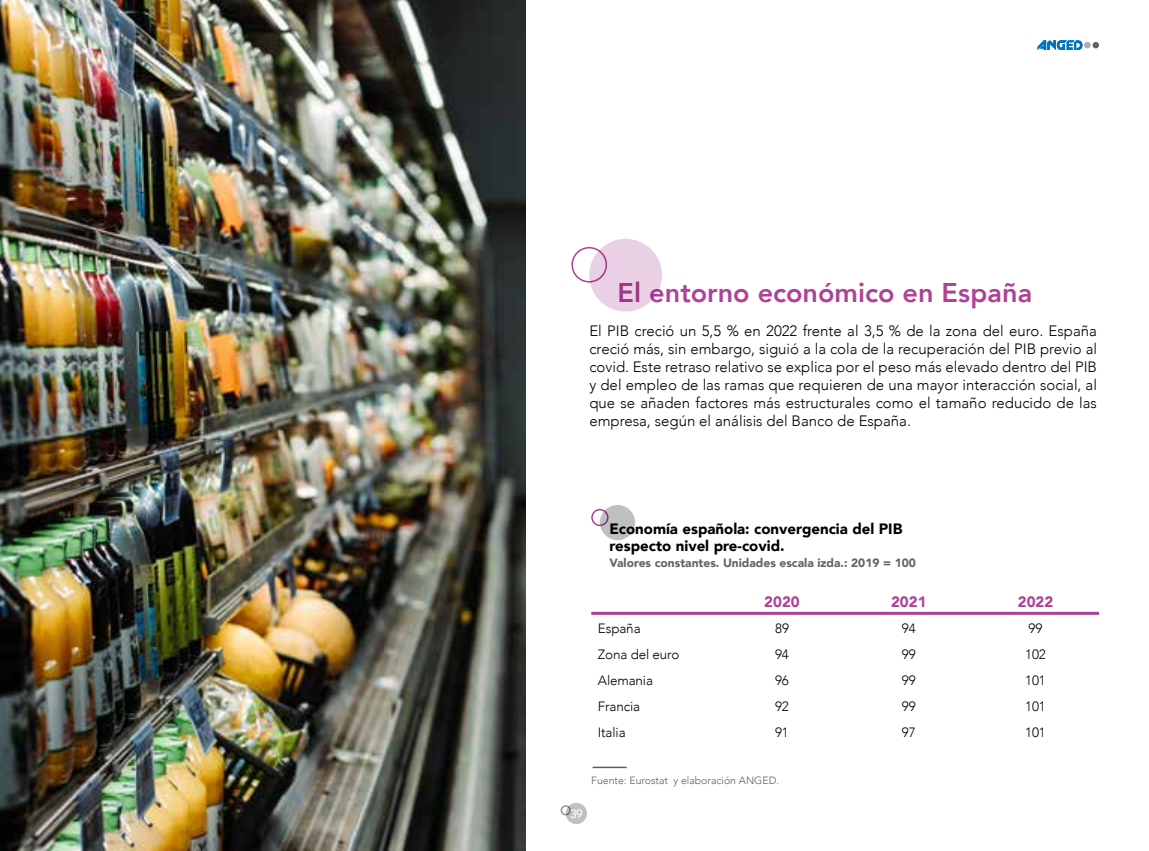
<style>
.page{position:relative;width:1149px;height:851px;background:#fff}
.page>*{position:absolute;margin:0;border:0;box-sizing:border-box;transform-origin:0 0}
.t1{font:800 27px "Avenir";color:#af4196}
.t2{font:300 15px/18px "Avenir";color:#000;text-align:justify}
.t3{font:900 15px/16.5px "Avenir";color:#000}
.t4{font:900 15px "Avenir";color:#ae4196}
.t5{font:300 13.5px "Avenir";letter-spacing:-.01em;color:#000}
.t6{font:900 12px "Avenir";color:#636466}
.t7{font:500 12px "Avenir";color:#fff}
.t8{font:300 10.5px "Avenir";color:#5d6061}
</style>
<div class="page">
<div style="left:560px;top:805px;width:10px;height:10px;border:2px solid #939598;border-radius:50%"></div>
<svg style="left:565px;top:802px;width:22px;height:22px"></svg>
<img style="left:0;top:0;width:525px;height:850px">
<svg style="left:1037px;top:40px;width:45px;height:10px"></svg>
<svg style="left:1092px;top:42px;width:6px;height:6px"></svg>
<div style="left:1083px;top:42px;width:7px;height:6px;background:#acaeb1;border-radius:50%"></div>
<hr style="left:592px;top:766px;width:34px;height:2px;background:#5d6061">
<hr style="left:591px;top:611px;width:507px;height:3px;background:#af4196">
<div style="left:571px;top:247px;width:36px;height:35px;border:2px solid #ae4196;border-radius:50%"></div>
<div style="left:589px;top:239px;width:72px;height:72px;background:#ead0e5;border-radius:50%"></div>
<div style="left:591px;top:509px;width:17px;height:17px;border:2px solid #ae4196;border-radius:50%"></div>
<svg style="left:599px;top:505px;width:36px;height:35px"></svg>
<h1 class="t1" style="left:617px;top:272px;width:416px">El entorno económico en España</h1>
<p class="t2" style="left:589px;top:322px;width:509px">El PIB creció un 5,5 % en 2022 frente al 3,5 % de la zona del euro. España creció más, sin embargo, siguió a la cola de la recuperación del PIB previo al covid. Este retraso relativo se explica por el peso más elevado dentro del PIB y del empleo de las ramas que requieren de una mayor interacción social, al que se añaden factores más estructurales como el tamaño reducido de las empresa, según el análisis del Banco de España.</p>
<p class="t3" style="left:609px;top:520px;width:294px">Economía española: convergencia del PIB respecto nivel pre-covid.</p>
<p class="t6" style="left:609px;top:552px;width:308px">Valores constantes. Unidades escala izda.: 2019 = 100</p>
<p class="t4" style="left:764px;top:589px;width:37px">2020</p>
<p class="t4" style="left:890px;top:589px;width:37px">2021</p>
<p class="t4" style="left:1017px;top:589px;width:37px">2022</p>
<p class="t5" style="left:597px;top:620px;width:44px">España</p>
<p class="t5" style="left:775px;top:620px;width:15px">89</p>
<p class="t5" style="left:901px;top:620px;width:15px">94</p>
<p class="t5" style="left:1028px;top:620px;width:15px">99</p>
<p class="t5" style="left:597px;top:646px;width:83px">Zona del euro</p>
<p class="t5" style="left:774px;top:646px;width:15px">94</p>
<p class="t5" style="left:901px;top:646px;width:15px">99</p>
<p class="t5" style="left:1024px;top:646px;width:22px">102</p>
<p class="t5" style="left:597px;top:672px;width:57px">Alemania</p>
<p class="t5" style="left:774px;top:672px;width:15px">96</p>
<p class="t5" style="left:901px;top:672px;width:15px">99</p>
<p class="t5" style="left:1024px;top:672px;width:22px">101</p>
<p class="t5" style="left:597px;top:697px;width:44px">Francia</p>
<p class="t5" style="left:774px;top:697px;width:15px">92</p>
<p class="t5" style="left:901px;top:697px;width:15px">99</p>
<p class="t5" style="left:1024px;top:697px;width:22px">101</p>
<p class="t5" style="left:597px;top:723px;width:29px">Italia</p>
<p class="t5" style="left:774px;top:723px;width:15px">91</p>
<p class="t5" style="left:901px;top:723px;width:15px">97</p>
<p class="t5" style="left:1024px;top:723px;width:22px">101</p>
<p class="t7" style="left:570px;top:802px;width:14px">39</p>
<p class="t8" style="left:591px;top:774px;width:189px">Fuente: Eurostat y elaboración ANGED.</p>
</div>
